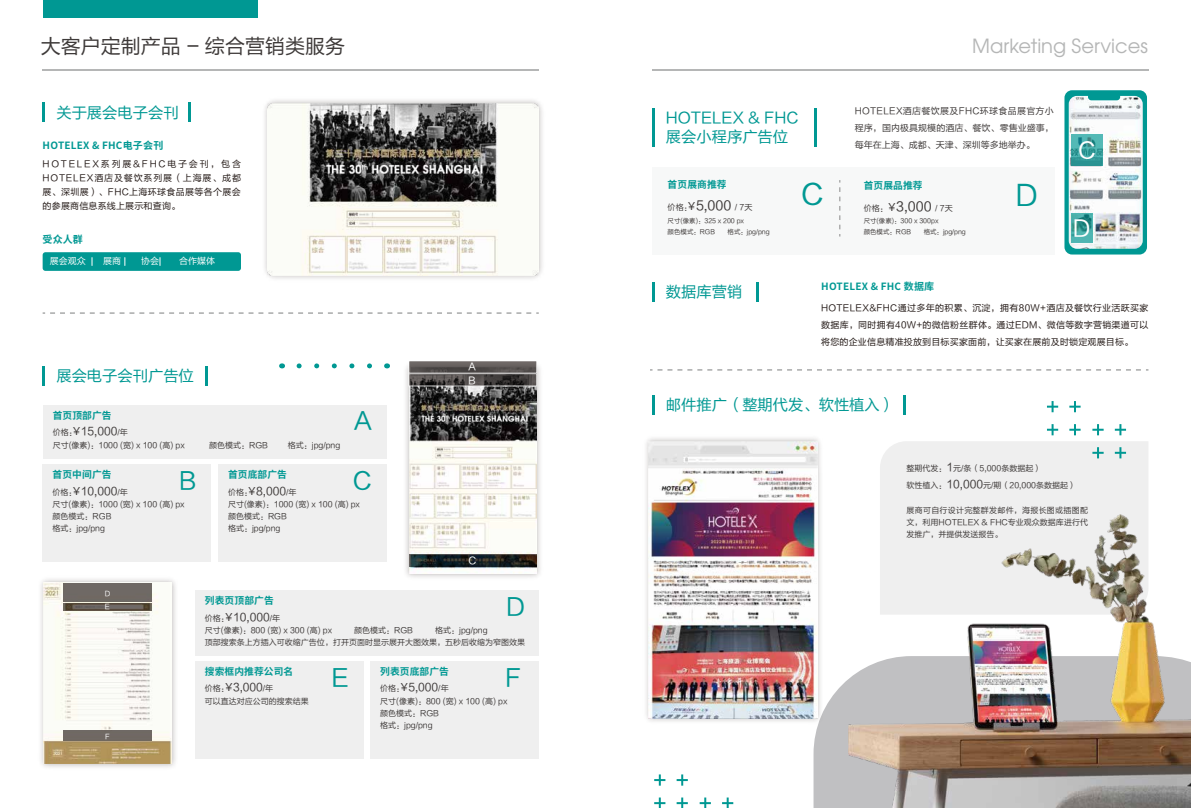
<style>
.page{position:relative;width:1191px;height:808px;background:#fff}
.page>*{position:absolute;margin:0;border:0;box-sizing:border-box;transform-origin:0 0}
.t1{font:28.4px "FZLTHJW GB1 0";color:#009893}
.t2{font:24px "FZLTHJW GB1 0";color:#009893}
.t3{font:22.4px "FZLTHJW GB1 0";color:#fff}
.t4{font:20px "FZLTHJW GB1 0";color:#3e3a39}
.t5{font:19.5px "Te X Gyre Adventor";color:#b5b6b6}
.t6{font:15.3px/18.3px "FZLTHJW GB1 0";color:#009893}
.t7{font:11px "FZLTHJW GB1 0";color:#3e3a39}
.t8{font:700 10px "Source Han Sans CN";letter-spacing:.02em;color:#009893}
.t9{font:10px/13.7px "FZLTHJW GB1 0";color:#fff}
.t10{font:700 9.7px "Source Han Sans CN";letter-spacing:.01em;color:#009893}
.t11{font:9px/14px "FZLTHJW GB1 0";letter-spacing:.02em;color:#221815;text-align:justify}
.t12{font:9px/17px "FZLTHJW GB1 0";letter-spacing:.005em;color:#3e3a39;text-align:justify}
.t13{font:9px "FZLTHJW GB1 0";color:#fff}
.t14{font:8.1px "FZLTHJW GB1 0";color:#3e3a39}
.t15{font:8px/12.2px "FZLTHJW GB1 0";color:#3e3a39}
.t16{font:7px "FZLTHJW GB1 0";color:#fff}
.t17{font:6.4px/11px "FZLTHJW GB1 0";color:#3e3a39}
.s1{font-size:8px}
.s2{font-family:"Source Han Sans CN"}
.s3{font-family:"Source Han Sans CN";font-size:11px}
.s4{font-size:11px}
.s5{font-size:13px}
</style>
<div class="page">
<div style="left:880px;top:441px;width:268px;height:73px;background:#efefef"></div>
<div style="left:43px;top:0;width:214px;height:18px;background:#009893"></div>
<hr style="left:43px;top:69px;width:496px;height:2px;background:#b5b6b6">
<hr style="left:652px;top:69px;width:496px;height:2px;background:#b5b6b6">
<svg style="left:43px;top:103px;width:2px;height:19px"></svg>
<svg style="left:188px;top:103px;width:2px;height:19px"></svg>
<hr style="left:652px;top:282px;width:2px;height:20px;background:#009893">
<hr style="left:756px;top:282px;width:2px;height:20px;background:#009893">
<hr style="left:652px;top:108px;width:2px;height:39px;background:#009893">
<hr style="left:814px;top:108px;width:2px;height:39px;background:#009893">
<hr style="left:652px;top:395px;width:2px;height:20px;background:#009893">
<hr style="left:903px;top:395px;width:2px;height:20px;background:#009893">
<hr style="left:43px;top:366px;width:2px;height:20px;background:#009893">
<hr style="left:206px;top:366px;width:2px;height:20px;background:#009893">
<div style="left:43px;top:405px;width:343px;height:53px;background:#efefef"></div>
<div style="left:43px;top:464px;width:168px;height:98px;background:#efefef"></div>
<div style="left:218px;top:464px;width:168px;height:98px;background:#efefef"></div>
<div style="left:195px;top:590px;width:344px;height:66px;background:#efefef"></div>
<div style="left:195px;top:661px;width:168px;height:98px;background:#efefef"></div>
<div style="left:370px;top:661px;width:169px;height:98px;background:#efefef"></div>
<img style="left:405px;top:365px;width:136px;height:213px">
<img style="left:409px;top:386px;width:127px;height:187px">
<svg style="left:410px;top:362px;width:125px;height:9px"></svg>
<div style="left:408px;top:360px;width:129px;height:13px;border:1px solid #fff"></div>
<svg style="left:409px;top:554px;width:128px;height:12px"></svg>
<svg style="left:410px;top:375px;width:125px;height:9px"></svg>
<img style="left:40px;top:579px;width:136px;height:189px">
<img style="left:44px;top:582px;width:128px;height:182px">
<div style="left:64px;top:583px;width:88px;height:19px;background:#6f6965"></div>
<svg style="left:64px;top:603px;width:88px;height:8px"></svg>
<div style="left:64px;top:730px;width:88px;height:10px;background:#706864"></div>
<div style="left:43px;top:252px;width:198px;height:19px;background:#009893;border-radius:3px"></div>
<svg style="left:43px;top:312px;width:496px;height:2px"></svg>
<svg style="left:650px;top:369px;width:498px;height:2px"></svg>
<img style="left:264px;top:100px;width:279px;height:179px">
<img style="left:268px;top:103px;width:271px;height:172px">
<svg style="left:299px;top:363px;width:73px;height:5px"></svg>
<svg style="left:813px;top:680px;width:35px;height:128px;fill:#c0c0c2"></svg>
<img style="left:848px;top:514px;width:343px;height:294px">
<img style="left:646px;top:438px;width:179px;height:289px">
<img style="left:649px;top:441px;width:168px;height:27px">
<img style="left:649px;top:468px;width:168px;height:250px">
<svg style="left:1114px;top:447px;width:12px;height:11px"></svg>
<svg style="left:1092px;top:447px;width:11px;height:11px"></svg>
<svg style="left:1114px;top:424px;width:12px;height:11px"></svg>
<svg style="left:1092px;top:424px;width:11px;height:11px"></svg>
<svg style="left:1069px;top:424px;width:11px;height:11px"></svg>
<svg style="left:1047px;top:424px;width:11px;height:11px"></svg>
<svg style="left:1069px;top:401px;width:11px;height:11px"></svg>
<svg style="left:1047px;top:401px;width:11px;height:11px"></svg>
<svg style="left:722px;top:797px;width:11px;height:11px"></svg>
<svg style="left:699px;top:797px;width:12px;height:11px"></svg>
<svg style="left:676px;top:797px;width:12px;height:11px"></svg>
<svg style="left:654px;top:797px;width:11px;height:11px"></svg>
<svg style="left:676px;top:774px;width:12px;height:12px"></svg>
<svg style="left:654px;top:774px;width:11px;height:12px"></svg>
<div style="left:652px;top:167px;width:402px;height:87px;background:#f7f8f8"></div>
<svg style="left:839px;top:180px;width:1px;height:56px"></svg>
<div style="left:1064px;top:90px;width:83px;height:164px;background:#009893;border-radius:8px"></div>
<img style="left:1068px;top:96px;width:74px;height:153px">
<div style="left:1088px;top:93px;width:32px;height:7px;background:#009893;border-radius:3px"></div>
<svg style="left:1071px;top:135px;width:31px;height:31px"></svg>
<svg style="left:1071px;top:213px;width:22px;height:29px"></svg>
<h3 class="t4" style="left:41px;top:35px;width:306px">大客户定制产品 - 综合营销类服务</h3>
<h3 class="t5" style="left:972px;top:30px;width:177px">Marketing Services</h3>
<h3 class="t6" style="left:56px;top:104px;width:124px">关于展会电子会刊</h3>
<p class="t8" style="left:43px;top:139px;width:122px">HOTELEX &amp; FHC电子会刊</p>
<p class="t11" style="left:43px;top:157px;width:200px">HOTELEX系列展&amp;FHC电子会刊，包含HOTELEX酒店及餐饮系列展（上海展、成都展、深圳展）、FHC上海环球食品展等各个展会的参展商信息系线上展示和查询。</p>
<p class="t8" style="left:43px;top:234px;width:42px">受众人群</p>
<p class="t13" style="left:50px;top:256px;width:37px">展会观众</p>
<p class="t13" style="left:103px;top:256px;width:19px">展商</p>
<p class="t13" style="left:141px;top:256px;width:19px">协会</p>
<p class="t13" style="left:179px;top:256px;width:37px">合作媒体</p>
<h3 class="t6" style="left:56px;top:367px;width:139px">展会电子会刊广告位</h3>
<p class="t10" style="left:53px;top:410px;width:60px">首页顶部广告</p>
<h3 class="t7" style="left:53px;top:425px;width:77px"><span class="s1">价格：</span><span class="s2">￥</span>15,000<span class="s1">/年</span></h3>
<p class="t15" style="left:53px;top:439px;width:133px">尺寸(像素)：1000 (宽) x 100 (高) px</p>
<p class="t15" style="left:209px;top:439px;width:60px">颜色模式：RGB</p>
<p class="t15" style="left:288px;top:439px;width:54px">格式：jpg/png</p>
<h2 class="t2" style="left:179px;top:467px;width:19px">B</h2>
<h2 class="t2" style="left:354px;top:408px;width:19px">A</h2>
<p class="t10" style="left:53px;top:469px;width:60px">首页中间广告</p>
<h3 class="t7" style="left:53px;top:485px;width:77px"><span class="s1">价格：</span><span class="s2">￥</span>10,000<span class="s1">/年</span></h3>
<p class="t15" style="left:53px;top:499px;width:133px">尺寸(像素)：1000 (宽) x 100 (高) px颜色模式：RGB<br>格式：jpg/png</p>
<p class="t10" style="left:228px;top:469px;width:60px">首页底部广告</p>
<p class="t15" style="left:228px;top:486px;width:133px">价格：<span class="s3">￥</span><span class="s4">8,000</span>/年<br>尺寸(像素)：1000 (宽) x 100 (高) px颜色模式：RGB<br>格式：jpg/png</p>
<h2 class="t2" style="left:353px;top:467px;width:21px">C</h2>
<p class="t9" style="left:468px;top:360px;width:9px">A<br>B</p>
<p class="t9" style="left:468px;top:553px;width:9px">C</p>
<p class="t16" style="left:105px;top:589px;width:7px">D</p>
<p class="t16" style="left:105px;top:603px;width:7px">E</p>
<p class="t16" style="left:105px;top:732px;width:6px">F</p>
<p class="t10" style="left:205px;top:595px;width:70px">列表页顶部广告</p>
<h3 class="t7" style="left:205px;top:611px;width:77px"><span class="s1">价格：</span><span class="s2">￥</span>10,000<span class="s1">/年</span></h3>
<p class="t15" style="left:205px;top:625px;width:129px">尺寸(像素)：800 (宽) x 300 (高) px</p>
<p class="t15" style="left:354px;top:625px;width:60px">颜色模式：RGB</p>
<h2 class="t2" style="left:506px;top:593px;width:20px">D</h2>
<p class="t15" style="left:205px;top:625px;width:322px;text-indent:230px">格式：jpg/png<br>顶部搜索条上方插入可收缩广告位，打开页面时显示展开大图效果，五秒后收缩为窄图效果</p>
<h2 class="t2" style="left:331px;top:664px;width:19px">E</h2>
<p class="t10" style="left:380px;top:666px;width:70px">列表页底部广告</p>
<p class="t15" style="left:380px;top:683px;width:129px">价格：<span class="s3">￥</span><span class="s4">5,000</span>/年<br>尺寸(像素)：800 (宽) x 100 (高) px颜色模式：RGB<br>格式：jpg/png</p>
<p class="t10" style="left:205px;top:666px;width:90px">搜索框内推荐公司名</p>
<p class="t15" style="left:205px;top:682px;width:105px;line-height:12.7px">价格：<span class="s3">￥</span><span class="s4">3,000</span>/年<br>可以直达对应公司的搜索结果</p>
<h2 class="t2" style="left:505px;top:664px;width:18px">F</h2>
<h3 class="t6" style="left:666px;top:109px;width:134px">HOTELEX &amp; FHC展会小程序广告位</h3>
<p class="t12" style="left:855px;top:103px;width:200px">HOTELEX酒店餐饮展及FHC环球食品展官方小程序，国内极具规模的酒店、餐饮、零售业盛事，每年在上海、成都、天津、深圳等多地举办。</p>
<h3 class="t3" style="left:1078px;top:138px;width:19px">C</h3>
<p class="t10" style="left:667px;top:179px;width:60px">首页展商推荐</p>
<p class="t14" style="left:667px;top:203px;width:86px">价格：<span class="s3">￥</span><span class="s5">5,000</span> / 7天</p>
<p class="t17" style="left:667px;top:216px;width:78px">尺寸(像素)：325 x 200 px颜色模式：RGB</p>
<p class="t17" style="left:727px;top:227px;width:44px">格式：jpg/png</p>
<h1 class="t1" style="left:801px;top:179px;width:24px">C</h1>
<p class="t10" style="left:863px;top:180px;width:60px">首页展品推荐</p>
<p class="t14" style="left:863px;top:203px;width:90px">价格：<span class="s3">￥</span><span class="s5">3,000</span> / 7天</p>
<p class="t17" style="left:863px;top:216px;width:76px">尺寸(像素)：300 x 300px颜色模式：RGB</p>
<p class="t17" style="left:923px;top:227px;width:44px">格式：jpg/png</p>
<h1 class="t1" style="left:1015px;top:179px;width:24px">D</h1>
<h3 class="t3" style="left:1073px;top:216px;width:19px">D</h3>
<h3 class="t6" style="left:666px;top:283px;width:78px">数据库营销</h3>
<p class="t8" style="left:821px;top:280px;width:114px">HOTELEX &amp; FHC 数据库</p>
<p class="t11" style="left:821px;top:299px;width:329px;line-height:17px">HOTELEX&amp;FHC通过多年的积累、沉淀，拥有80W+酒店及餐饮行业活跃买家数据库，同时拥有40W+的微信粉丝群体。通过EDM、微信等数字营销渠道可以将您的企业信息精准投放到目标买家面前，让买家在展前及时锁定观展目标。</p>
<h3 class="t6" style="left:666px;top:396px;width:231px">邮件推广（整期代发、软性植入）</h3>
<p class="t15" style="left:906px;top:460px;width:171px;line-height:17px">整期代发：<span class="s4">1</span>元/条（5,000条数据起）<br>软性植入：<span class="s4">10,000</span>元/期（20,000条数据起）</p>
<p class="t15" style="left:906px;top:505px;width:183px;text-align:justify">展商可自行设计完整群发邮件，海报长图或插图配文，利用HOTELEX &amp; FHC专业观众数据库进行代发推广，并提供发送报告。</p>
</div>
